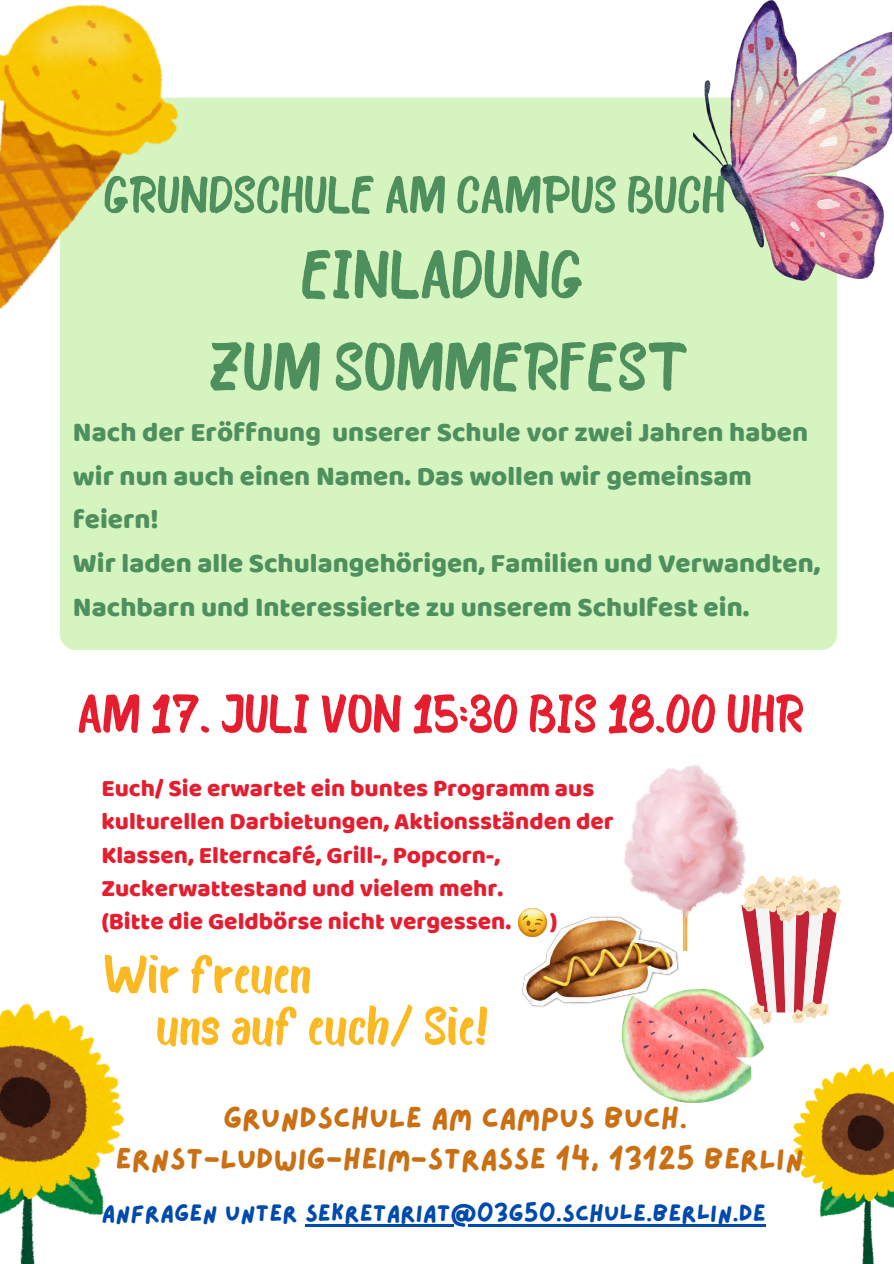
<style>
.page{position:relative;width:894px;height:1264px;background:#fff}
.page>*{position:absolute;margin:0;border:0;box-sizing:border-box;transform-origin:0 0}
.t1{font:66px/92.2px "Bosk";color:#4d8f5d;text-align:center}
.t2{font:52.5px "Bosk";color:#e61d2e}
.t3{font:52.5px/51.8px "Bosk";color:#fcb820}
.t4{font:51px "Bosk";color:#4d8f5d}
.t5{font:30px/41.7px "Lazydog";color:#ca6f12;text-align:center}
.t6{font:27.6px/44px "Baloo";color:#4d8f5d}
.t7{font:24.45px/33.3px "Baloo";color:#e61d2e}
.t8{font:24px "Lazydog";color:#004aad}
</style>
<div class="page">
<div style="left:60px;top:98px;width:776px;height:552px;background:#d5f4bf"></div>
<img style="left:0;top:4px;width:184px;height:317px">
<img style="left:0;top:1003px;width:124px;height:260px">
<img style="left:793px;top:1063px;width:100px;height:200px">
<svg style="left:746px;top:875px;width:95px;height:149px"></svg>
<img style="left:622px;top:988px;width:141px;height:114px">
<img style="left:693px;top:0;width:198px;height:280px">
<img style="left:522px;top:915px;width:157px;height:108px">
<img style="left:622px;top:765px;width:124px;height:185px">
<img style="left:518px;top:908px;width:28px;height:28px">
<hr style="left:305px;top:1224px;width:460px;height:2px;background:#004aad">
<p class="t4" style="left:104px;top:175px;width:623px">GRUNDSCHULE AM CAMPUS BUCH</p>
<p class="t1" style="left:209px;top:236px;width:480px">EINLADUNG<br>ZUM SOMMERFEST</p>
<p class="t6" style="left:73px;top:409px;width:749px">Nach der Eröffnung unserer Schule vor zwei Jahren haben wir nun auch einen Namen. Das wollen wir gemeinsam feiern!<br>Wir laden alle Schulangehörigen, Familien und Verwandten, Nachbarn und Interessierte zu unserem Schulfest ein.</p>
<h3 class="t2" style="left:77px;top:693px;width:727px">AM 17. JULI VON 15:30 BIS 18.00 UHR</h3>
<p class="t7" style="left:101px;top:770px;width:514px">Euch/ Sie erwartet ein buntes Programm aus kulturellen Darbietungen, Aktionsständen der Klassen, Elterncafé, Grill-, Popcorn-, Zuckerwattestand und vielem mehr.</p>
<p class="t7" style="left:101px;top:904px;width:411px">(Bitte die Geldbörse nicht vergessen.</p>
<p class="t7" style="left:550px;top:904px;width:9px">)</p>
<p class="t3" style="left:156px;top:954px;width:333px;text-indent:-53px">Wir freuen<br>uns auf euch/ Sie!</p>
<p class="t5" style="left:115px;top:1097px;width:690px">GRUNDSCHULE AM CAMPUS BUCH.<br>ERNST-LUDWIG-HEIM-STRASSE 14, 13125 BERLIN</p>
<h4 class="t8" style="left:101px;top:1201px;width:666px">ANFRAGEN UNTER SEKRETARIAT@03G50.SCHULE.BERLIN.DE</h4>
</div>
